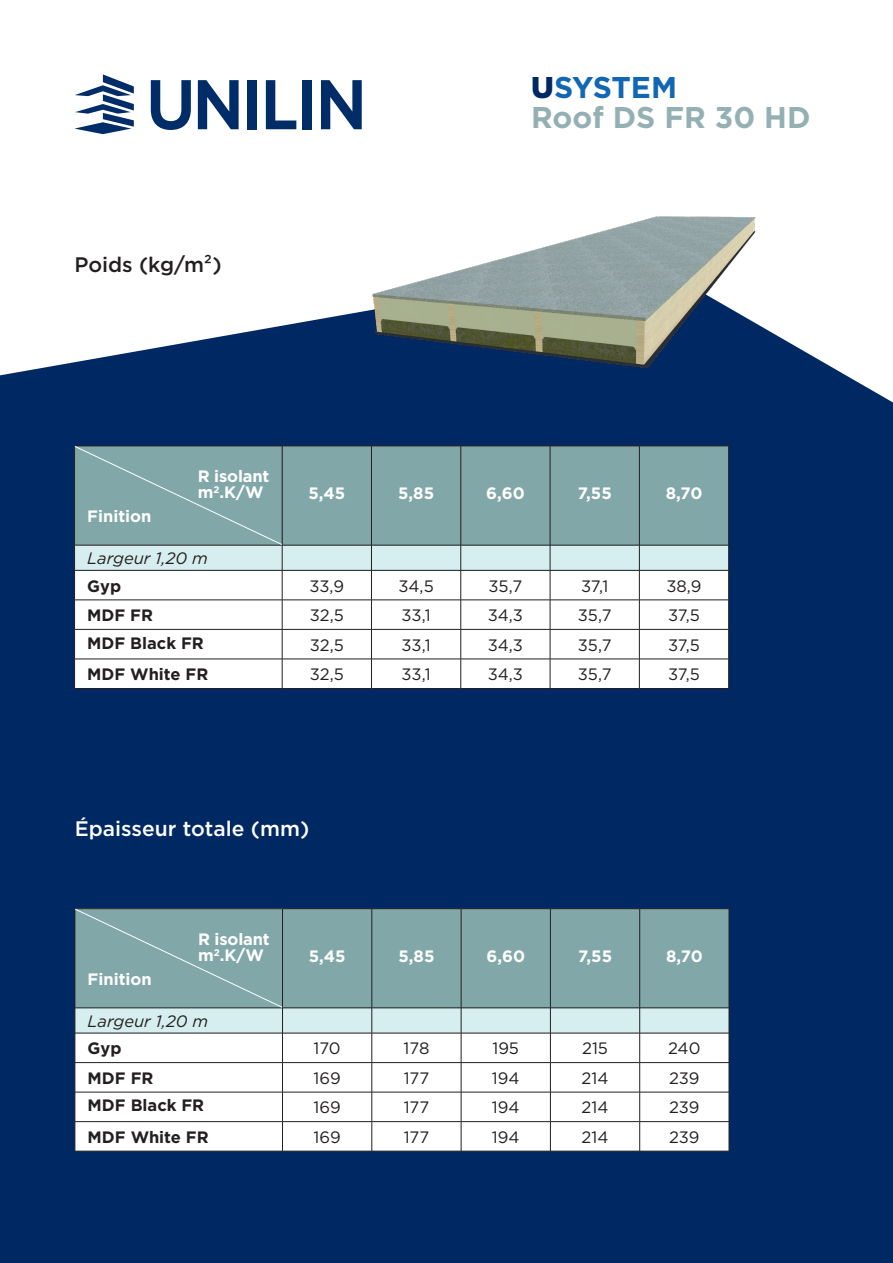
<style>
.page{position:relative;width:893px;height:1263px;background:#fff}
.page>*{position:absolute;margin:0;border:0;box-sizing:border-box;transform-origin:0 0}
.t1{font:700 30px/30px "Gotham";color:#95b0b3}
.t2{font:500 21px "Gotham";color:#fff}
.t3{font:500 21px "Gotham";color:#231f20}
.t4{font:16.5px "Gotham";color:#231f20}
.t5{font:700 16.5px/16.5px "Gotham";color:#fff}
.t6{font:700 16.5px "Gotham";color:#231f20}
.t7{font:italic 16.5px "Gotham";color:#231f20}
.s1{font-weight:900;color:#002964}
.s2{color:#1167b3}
</style>
<div class="page">
<div style="left:0;top:310px;width:893px;height:953px;background:#002964"></div>
<svg style="left:75px;top:571px;width:653px;height:117px"></svg>
<hr style="left:74px;top:570px;width:208px;height:1px;background:#231f20">
<hr style="left:74px;top:570px;width:1px;height:30px;background:#231f20">
<hr style="left:282px;top:570px;width:89px;height:1px;background:#231f20">
<hr style="left:282px;top:570px;width:1px;height:30px;background:#231f20">
<hr style="left:371px;top:570px;width:90px;height:1px;background:#231f20">
<hr style="left:371px;top:570px;width:1px;height:30px;background:#231f20">
<hr style="left:461px;top:570px;width:89px;height:1px;background:#231f20">
<hr style="left:460px;top:570px;width:1px;height:30px;background:#231f20">
<hr style="left:550px;top:570px;width:89px;height:1px;background:#231f20">
<hr style="left:550px;top:570px;width:1px;height:30px;background:#231f20">
<hr style="left:639px;top:570px;width:90px;height:1px;background:#231f20">
<hr style="left:639px;top:570px;width:1px;height:30px;background:#231f20">
<hr style="left:728px;top:570px;width:1px;height:30px;background:#231f20">
<hr style="left:74px;top:600px;width:208px;height:1px;background:#231f20">
<svg style="left:74px;top:601px;width:1px;height:28px"></svg>
<hr style="left:282px;top:600px;width:89px;height:1px;background:#231f20">
<svg style="left:282px;top:600px;width:1px;height:29px"></svg>
<hr style="left:371px;top:600px;width:90px;height:1px;background:#231f20">
<svg style="left:371px;top:601px;width:1px;height:28px"></svg>
<hr style="left:461px;top:600px;width:89px;height:1px;background:#231f20">
<svg style="left:460px;top:600px;width:1px;height:29px"></svg>
<hr style="left:550px;top:600px;width:89px;height:1px;background:#231f20">
<svg style="left:550px;top:600px;width:1px;height:29px"></svg>
<hr style="left:639px;top:600px;width:90px;height:1px;background:#231f20">
<svg style="left:639px;top:600px;width:1px;height:29px"></svg>
<svg style="left:728px;top:600px;width:1px;height:29px"></svg>
<hr style="left:74px;top:629px;width:208px;height:1px;background:#231f20">
<hr style="left:74px;top:629px;width:1px;height:30px;background:#231f20">
<hr style="left:282px;top:629px;width:89px;height:1px;background:#231f20">
<hr style="left:282px;top:629px;width:1px;height:30px;background:#231f20">
<hr style="left:371px;top:629px;width:90px;height:1px;background:#231f20">
<hr style="left:371px;top:629px;width:1px;height:30px;background:#231f20">
<hr style="left:461px;top:629px;width:89px;height:1px;background:#231f20">
<hr style="left:460px;top:629px;width:1px;height:30px;background:#231f20">
<hr style="left:550px;top:629px;width:89px;height:1px;background:#231f20">
<hr style="left:550px;top:629px;width:1px;height:30px;background:#231f20">
<hr style="left:639px;top:629px;width:90px;height:1px;background:#231f20">
<hr style="left:639px;top:629px;width:1px;height:30px;background:#231f20">
<hr style="left:728px;top:629px;width:1px;height:30px;background:#231f20">
<hr style="left:74px;top:659px;width:208px;height:1px;background:#231f20">
<svg style="left:74px;top:659px;width:1px;height:29px"></svg>
<hr style="left:282px;top:659px;width:89px;height:1px;background:#231f20">
<svg style="left:282px;top:659px;width:1px;height:29px"></svg>
<hr style="left:371px;top:659px;width:90px;height:1px;background:#231f20">
<svg style="left:371px;top:659px;width:1px;height:29px"></svg>
<hr style="left:461px;top:659px;width:89px;height:1px;background:#231f20">
<svg style="left:460px;top:659px;width:1px;height:29px"></svg>
<hr style="left:550px;top:659px;width:89px;height:1px;background:#231f20">
<svg style="left:550px;top:659px;width:1px;height:29px"></svg>
<hr style="left:639px;top:659px;width:90px;height:1px;background:#231f20">
<svg style="left:639px;top:659px;width:1px;height:29px"></svg>
<svg style="left:728px;top:659px;width:1px;height:29px"></svg>
<hr style="left:74px;top:688px;width:208px;height:1px;background:#231f20">
<hr style="left:282px;top:688px;width:89px;height:1px;background:#231f20">
<hr style="left:371px;top:688px;width:90px;height:1px;background:#231f20">
<hr style="left:461px;top:688px;width:89px;height:1px;background:#231f20">
<hr style="left:550px;top:688px;width:89px;height:1px;background:#231f20">
<hr style="left:639px;top:688px;width:90px;height:1px;background:#231f20">
<svg style="left:74px;top:74px;width:60px;height:60px"></svg>
<svg style="left:151px;top:80px;width:40px;height:50px"></svg>
<svg style="left:198px;top:80px;width:41px;height:49px"></svg>
<div style="left:248px;top:80px;width:9px;height:49px;background:#002c67"></div>
<svg style="left:266px;top:80px;width:30px;height:49px"></svg>
<div style="left:303px;top:80px;width:9px;height:49px;background:#002c67"></div>
<svg style="left:321px;top:80px;width:41px;height:49px"></svg>
<svg style="left:74px;top:445px;width:655px;height:125px;background:#8dafb1"></svg>
<hr style="left:75px;top:1151px;width:207px;height:1px;background:#231f20">
<hr style="left:282px;top:1151px;width:90px;height:1px;background:#231f20">
<hr style="left:372px;top:1151px;width:89px;height:1px;background:#231f20">
<hr style="left:461px;top:1151px;width:89px;height:1px;background:#231f20">
<hr style="left:550px;top:1151px;width:90px;height:1px;background:#231f20">
<hr style="left:640px;top:1151px;width:89px;height:1px;background:#231f20">
<svg style="left:74px;top:908px;width:656px;height:243px"></svg>
<img style="left:367px;top:216px;width:399px;height:159px">
<p class="t3" style="left:74px;top:251px;width:149px">Poids (kg/m²)</p>
<p class="t1" style="left:531px;top:73px;width:281px"><span class="s1">U</span><span class="s2">SYSTEM<br></span>Roof DS FR 30 HD</p>
<p class="t5" style="left:87px;top:508px;width:66px">Finition</p>
<p class="t5" style="left:198px;top:468px;width:73px">R isolant m<sup>2</sup>.K/W</p>
<p class="t5" style="left:308px;top:485px;width:38px">5,45</p>
<p class="t5" style="left:398px;top:485px;width:37px">5,85</p>
<p class="t5" style="left:486px;top:485px;width:40px">6,60</p>
<p class="t5" style="left:578px;top:485px;width:36px">7,55</p>
<p class="t5" style="left:666px;top:485px;width:38px">8,70</p>
<p class="t7" style="left:87px;top:548px;width:122px">Largeur 1,20 m</p>
<p class="t6" style="left:87px;top:575px;width:35px">Gyp</p>
<p class="t4" style="left:309px;top:575px;width:36px">33,9</p>
<p class="t4" style="left:398px;top:575px;width:37px">34,5</p>
<p class="t4" style="left:489px;top:575px;width:35px">35,7</p>
<p class="t4" style="left:581px;top:575px;width:29px">37,1</p>
<p class="t4" style="left:666px;top:575px;width:37px">38,9</p>
<p class="t6" style="left:87px;top:604px;width:67px">MDF FR</p>
<p class="t4" style="left:310px;top:605px;width:36px">32,5</p>
<p class="t4" style="left:401px;top:605px;width:31px">33,1</p>
<p class="t4" style="left:488px;top:605px;width:37px">34,3</p>
<p class="t4" style="left:578px;top:605px;width:35px">35,7</p>
<p class="t4" style="left:668px;top:605px;width:34px">37,5</p>
<p class="t6" style="left:87px;top:632px;width:118px">MDF Black FR</p>
<p class="t4" style="left:310px;top:634px;width:36px">32,5</p>
<p class="t4" style="left:401px;top:634px;width:31px">33,1</p>
<p class="t4" style="left:488px;top:634px;width:37px">34,3</p>
<p class="t4" style="left:578px;top:634px;width:35px">35,7</p>
<p class="t4" style="left:668px;top:634px;width:34px">37,5</p>
<p class="t6" style="left:87px;top:663px;width:123px">MDF White FR</p>
<p class="t4" style="left:310px;top:664px;width:36px">32,5</p>
<p class="t4" style="left:401px;top:664px;width:31px">33,1</p>
<p class="t4" style="left:488px;top:664px;width:37px">34,3</p>
<p class="t4" style="left:578px;top:664px;width:35px">35,7</p>
<p class="t4" style="left:668px;top:664px;width:34px">37,5</p>
<p class="t2" style="left:75px;top:815px;width:236px">Épaisseur totale (mm)</p>
<p class="t5" style="left:88px;top:971px;width:66px">Finition</p>
<p class="t5" style="left:198px;top:930px;width:73px">R isolant m<sup>2</sup>.K/W</p>
<p class="t5" style="left:309px;top:947px;width:38px">5,45</p>
<p class="t5" style="left:398px;top:947px;width:37px">5,85</p>
<p class="t5" style="left:486px;top:947px;width:40px">6,60</p>
<p class="t5" style="left:578px;top:947px;width:36px">7,55</p>
<p class="t5" style="left:666px;top:947px;width:38px">8,70</p>
<p class="t7" style="left:88px;top:1011px;width:122px">Largeur 1,20 m</p>
<p class="t6" style="left:88px;top:1038px;width:35px">Gyp</p>
<p class="t4" style="left:314px;top:1038px;width:29px">170</p>
<p class="t4" style="left:403px;top:1038px;width:27px">178</p>
<p class="t4" style="left:492px;top:1038px;width:28px">195</p>
<p class="t4" style="left:582px;top:1038px;width:27px">215</p>
<p class="t4" style="left:668px;top:1038px;width:34px">240</p>
<p class="t6" style="left:88px;top:1067px;width:67px">MDF FR</p>
<p class="t4" style="left:314px;top:1067px;width:29px">169</p>
<p class="t4" style="left:404px;top:1067px;width:27px">177</p>
<p class="t4" style="left:492px;top:1067px;width:29px">194</p>
<p class="t4" style="left:582px;top:1067px;width:28px">214</p>
<p class="t4" style="left:669px;top:1067px;width:32px">239</p>
<p class="t6" style="left:88px;top:1094px;width:118px">MDF Black FR</p>
<p class="t4" style="left:314px;top:1097px;width:29px">169</p>
<p class="t4" style="left:404px;top:1097px;width:27px">177</p>
<p class="t4" style="left:492px;top:1097px;width:29px">194</p>
<p class="t4" style="left:582px;top:1097px;width:28px">214</p>
<p class="t4" style="left:669px;top:1097px;width:32px">239</p>
<p class="t6" style="left:88px;top:1126px;width:123px">MDF White FR</p>
<p class="t4" style="left:314px;top:1126px;width:29px">169</p>
<p class="t4" style="left:404px;top:1126px;width:27px">177</p>
<p class="t4" style="left:492px;top:1126px;width:29px">194</p>
<p class="t4" style="left:582px;top:1126px;width:28px">214</p>
<p class="t4" style="left:669px;top:1126px;width:32px">239</p>
</div>
